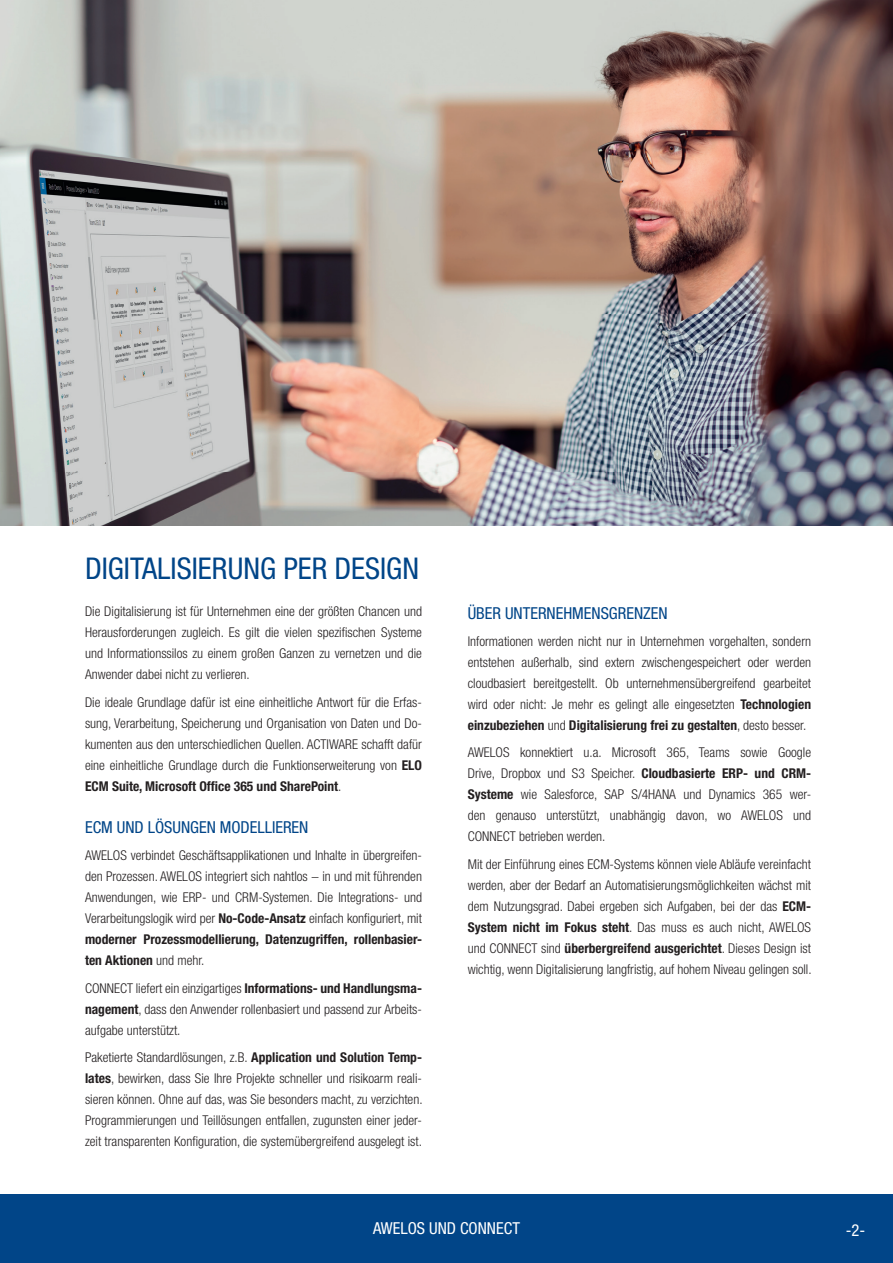
<style>
.page{position:relative;width:893px;height:1263px;background:#fff}
.page>*{position:absolute;margin:0;border:0;box-sizing:border-box;transform-origin:0 0}
.t1{font:condensed 30px "Helvetica Neue LT Std";color:#014588}
.t2{font:condensed 16.5px "Helvetica Neue LT Std";color:#014588}
.t3{font:condensed 16.5px "Helvetica Neue LT Std";color:#fff}
.t4{font:300 condensed 13.5px/21px "Helvetica Neue LT Std";color:#231f20;text-align:justify}
.s1{font-weight:700}
</style>
<div class="page">
<div style="left:0;top:1195px;width:893px;height:68px;background:#014588"></div>
<img style="left:0;top:0;width:892px;height:525px">
<h1 class="t1" style="left:85px;top:550px;width:336px">DIGITALISIERUNG PER DESIGN</h1>
<p class="t4" style="left:85px;top:601px;width:338px">Die Digitalisierung ist für Unternehmen eine der größten Chancen und Herausforderungen zugleich. Es gilt die vielen spezifischen Systeme und Informationssilos zu einem großen Ganzen zu vernetzen und die Anwender dabei nicht zu verlieren.</p>
<p class="t4" style="left:85px;top:691px;width:338px">Die ideale Grundlage dafür ist eine einheitliche Antwort für die Erfas&shy;sung, Verarbeitung, Speicherung und Organisation von Daten und Do&shy;kumenten aus den unterschiedlichen Quellen. ACTIWARE schafft dafür eine einheitliche Grundlage durch die Funktionserweiterung von <span class="s1">ELO ECM Suite, Microsoft Office 365 und SharePoint</span>.</p>
<p class="t2" style="left:85px;top:818px;width:225px">ECM UND LÖSUNGEN MODELLIEREN</p>
<p class="t4" style="left:85px;top:845px;width:338px">AWELOS verbindet Geschäftsapplikationen und Inhalte in übergreifen&shy;den Prozessen. AWELOS integriert sich nahtlos − in und mit führenden Anwendungen, wie ERP- und CRM-Systemen. Die Integrations- und Verarbeitungslogik wird per <span class="s1">No-Code-Ansatz</span> einfach konfiguriert, mit <span class="s1">moderner Prozessmodellierung, Datenzugriffen, rollenbasier&shy;ten Aktionen</span> und mehr.</p>
<p class="t4" style="left:85px;top:977px;width:338px">CONNECT liefert ein einzigartiges <span class="s1">Informations- und Handlungsma&shy;nagement</span>, dass den Anwender rollenbasiert und passend zur Arbeits&shy;aufgabe unterstützt.</p>
<p class="t4" style="left:85px;top:1047px;width:339px">Paketierte Standardlösungen, z.B. <span class="s1">Application und Solution Temp&shy;lates</span>, bewirken, dass Sie Ihre Projekte schneller und risikoarm reali&shy;sieren können. Ohne auf das, was Sie besonders macht, zu verzichten.<br>Programmierungen und Teillösungen entfallen, zugunsten einer jeder&shy;zeit transparenten Konfiguration, die systemübergreifend ausgelegt ist.</p>
<p class="t2" style="left:468px;top:603px;width:201px">ÜBER UNTERNEHMENSGRENZEN</p>
<p class="t4" style="left:468px;top:630px;width:345px">Informationen werden nicht nur in Unternehmen vorgehalten, sondern entstehen außerhalb, sind extern zwischengespeichert oder werden cloudbasiert bereitgestellt. Ob unternehmensübergreifend gearbeitet wird oder nicht: Je mehr es gelingt alle eingesetzten <span class="s1">Technologien einzubeziehen</span> und <span class="s1">Digitalisierung frei zu gestalten</span>, desto besser.</p>
<p class="t4" style="left:468px;top:742px;width:345px">AWELOS konnektiert u.a. Microsoft 365, Teams sowie Google Drive, Dropbox und S3 Speicher. <span class="s1">Cloudbasierte ERP- und CRM-Systeme</span> wie Salesforce, SAP S/4HANA und Dynamics 365 wer&shy;den genauso unterstützt, unabhängig davon, wo AWELOS und CONNECT betrieben werden.</p>
<p class="t4" style="left:468px;top:853px;width:345px">Mit der Einführung eines ECM-Systems können viele Abläufe vereinfacht werden, aber der Bedarf an Automatisierungsmöglichkeiten wächst mit dem Nutzungsgrad. Dabei ergeben sich Aufgaben, bei der das <span class="s1">ECM-System nicht im Fokus steht</span>. Das muss es auch nicht, AWELOS und CONNECT sind <span class="s1">überbergreifend ausgerichtet</span>. Dieses Design ist wichtig, wenn Digitalisierung langfristig, auf hohem Niveau gelingen soll.</p>
<p class="t3" style="left:373px;top:1219px;width:148px">AWELOS UND CONNECT</p>
<p class="t3" style="left:846px;top:1221px;width:21px">-2-</p>
</div>
